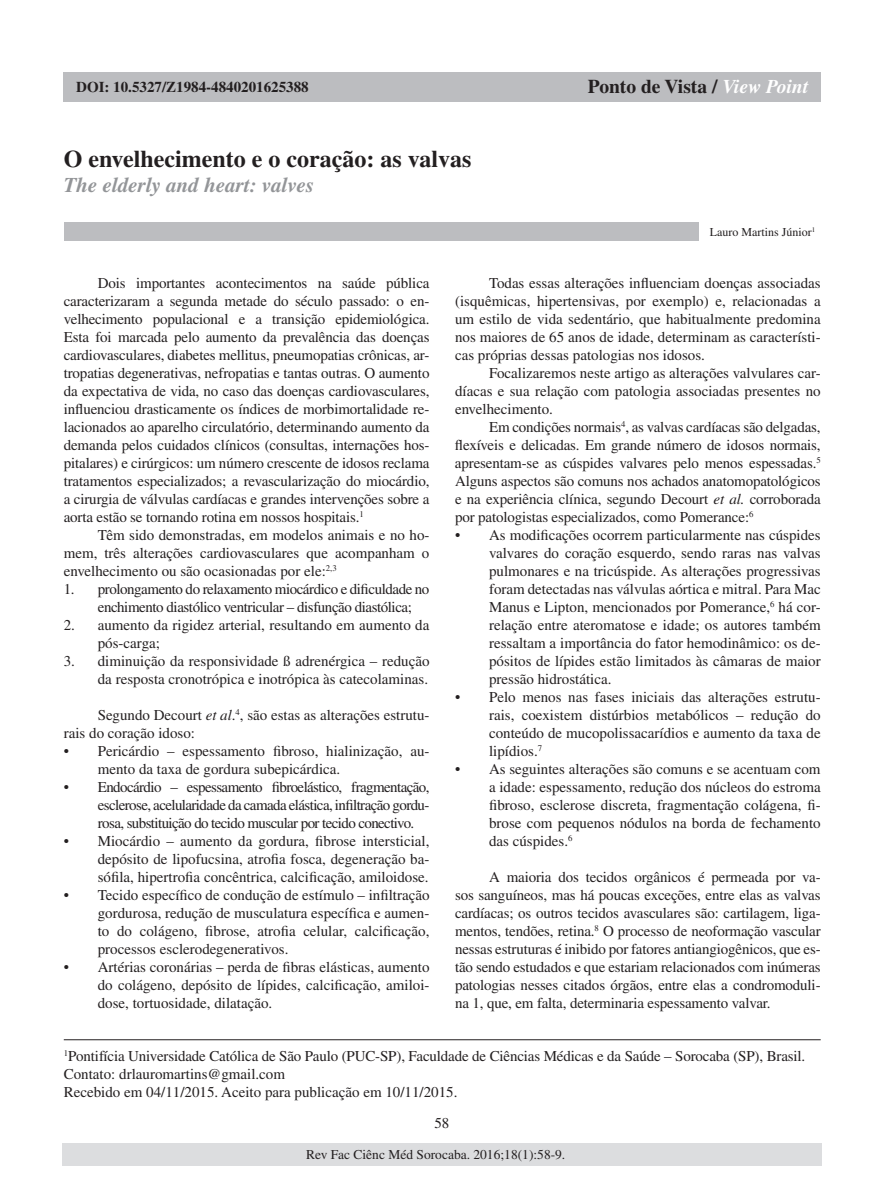
<style>
.page{position:relative;width:893px;height:1191px;background:#fff}
.page>*{position:absolute;margin:0;border:0;box-sizing:border-box;transform-origin:0 0}
.t1{font:700 24px "Times LT Std";color:#231f20}
.t2{font:italic 700 21px "Times LT Std";color:#939598}
.t3{font:700 19.5px "Times LT Std";color:#231f20}
.t4{font:15px/18px "Times LT Std";color:#231f20;text-align:justify}
.t5{font:15px/18px "Times LT Std";letter-spacing:-.03em;color:#231f20}
.t6{font:700 15px "Times LT Std";color:#231f20}
.t7{font:13.5px "Times LT Std";color:#231f20}
.t8{font:12px "Times LT Std";color:#231f20}
.s1{font-style:italic;color:#fff}
.s2{font-style:italic}
</style>
<div class="page">
<div style="left:62px;top:1143px;width:760px;height:23px;background:#dcdddf"></div>
<div style="left:64px;top:72px;width:757px;height:30px;background:#bcbdc0"></div>
<div style="left:64px;top:222px;width:634px;height:19px;background:#bcbdc0"></div>
<hr style="left:64px;top:1039px;width:757px;height:1px;background:#231f20">
<p class="t6" style="left:76px;top:78px;width:234px">DOI: 10.5327/Z1984-4840201625388</p>
<h3 class="t3" style="left:588px;top:75px;width:222px">Ponto de Vista / <span class="s1">View Point</span></h3>
<h1 class="t1" style="left:64px;top:144px;width:409px">O envelhecimento e o coração: as valvas</h1>
<h2 class="t2" style="left:64px;top:172px;width:252px">The elderly and heart: valves</h2>
<p class="t8" style="left:710px;top:225px;width:107px">Lauro Martins Júnior<sup>1</sup></p>
<p class="t4" style="left:64px;top:274px;width:367px;text-indent:34px">Dois importantes acontecimentos na saúde pública caracterizaram a segunda metade do século passado: o en&shy;velhecimento populacional e a transição epidemiológica.<br>Esta foi marcada pelo aumento da prevalência das doenças cardiovasculares, diabetes mellitus, pneumopatias crônicas, ar&shy;tropatias degenerativas, nefropatias e tantas outras. O aumento da expectativa de vida, no caso das doenças cardiovasculares, influenciou drasticamente os índices de morbimortalidade re&shy;lacionados ao aparelho circulatório, determinando aumento da demanda pelos cuidados clínicos (consultas, internações hos&shy;pitalares) e cirúrgicos: um número crescente de idosos reclama tratamentos especializados; a revascularização do miocárdio, a cirurgia de válvulas cardíacas e grandes intervenções sobre a aorta estão se tornando rotina em nossos hospitais.<sup>1</sup></p>
<p class="t4" style="left:64px;top:526px;width:367px;text-indent:34px">Têm sido demonstradas, em modelos animais e no ho&shy;mem, três alterações cardiovasculares que acompanham o envelhecimento ou são ocasionadas por ele:<sup>2,3</sup></p>
<p class="t5" style="left:98px;top:580px;width:333px;text-indent:-34px">1. prolongamento do relaxamento miocárdico e dificuldade no enchimento diastólico ventricular – disfunção diastólica;</p>
<p class="t4" style="left:98px;top:616px;width:333px;text-indent:-34px">2. aumento da rigidez arterial, resultando em aumento da pós-carga;</p>
<p class="t4" style="left:64px;top:652px;width:367px;text-align:right">3. diminuição da responsividade ß adrenérgica – redução da resposta cronotrópica e inotrópica às catecolaminas.</p>
<p class="t4" style="left:64px;top:706px;width:367px;text-indent:34px">Segundo Decourt <span class="s2">et al</span>.<sup>4</sup>, são estas as alterações estrutu&shy;rais do coração idoso:</p>
<p class="t4" style="left:98px;top:742px;width:333px;text-indent:-34px">• Pericárdio – espessamento fibroso, hialinização, au&shy;mento da taxa de gordura subepicárdica.</p>
<p class="t4" style="left:98px;top:778px;width:333px;text-indent:-34px">• Endocárdio – espessamento fibroelástico, fragmentação, esclerose, acelularidade da camada elástica, infiltração gordu&shy;rosa, substituição do tecido muscular por tecido conectivo.</p>
<p class="t4" style="left:98px;top:832px;width:333px;text-indent:-34px">• Miocárdio – aumento da gordura, fibrose intersticial, depósito de lipofucsina, atrofia fosca, degeneração ba&shy;sófila, hipertrofia concêntrica, calcificação, amiloidose.</p>
<p class="t4" style="left:98px;top:886px;width:333px;text-indent:-34px">• Tecido específico de condução de estímulo – infiltração gordurosa, redução de musculatura específica e aumen&shy;to do colágeno, fibrose, atrofia celular, calcificação, processos esclerodegenerativos.</p>
<p class="t4" style="left:98px;top:958px;width:333px;text-indent:-34px">• Artérias coronárias – perda de fibras elásticas, aumento do colágeno, depósito de lípides, calcificação, amiloi&shy;dose, tortuosidade, dilatação.</p>
<p class="t4" style="left:455px;top:274px;width:367px;text-indent:34px">Todas essas alterações influenciam doenças associadas (isquêmicas, hipertensivas, por exemplo) e, relacionadas a um estilo de vida sedentário, que habitualmente predomina nos maiores de 65 anos de idade, determinam as característi&shy;cas próprias dessas patologias nos idosos.</p>
<p class="t4" style="left:455px;top:364px;width:367px;text-indent:34px">Focalizaremos neste artigo as alterações valvulares car&shy;díacas e sua relação com patologia associadas presentes no envelhecimento.</p>
<p class="t4" style="left:455px;top:418px;width:367px;text-indent:34px">Em condições normais<sup>4</sup>, as valvas cardíacas são delgadas, flexíveis e delicadas. Em grande número de idosos normais, apresentam-se as cúspides valvares pelo menos espessadas.<sup>5<br></sup>Alguns aspectos são comuns nos achados anatomopatológicos e na experiência clínica, segundo Decourt <span class="s2">et al.</span> corroborada por patologistas especializados, como Pomerance:<sup>6</sup></p>
<p class="t4" style="left:489px;top:526px;width:333px;text-indent:-34px">• As modificações ocorrem particularmente nas cúspides valvares do coração esquerdo, sendo raras nas valvas pulmonares e na tricúspide. As alterações progressivas foram detectadas nas válvulas aórtica e mitral. Para Mac Manus e Lipton, mencionados por Pomerance,<sup>6</sup> há cor&shy;relação entre ateromatose e idade; os autores também ressaltam a importância do fator hemodinâmico: os de&shy;pósitos de lípides estão limitados às câmaras de maior pressão hidrostática.</p>
<p class="t4" style="left:489px;top:688px;width:333px;text-indent:-34px">• Pelo menos nas fases iniciais das alterações estrutu&shy;rais, coexistem distúrbios metabólicos – redução do conteúdo de mucopolissacarídios e aumento da taxa de lipídios.<sup>7</sup></p>
<p class="t4" style="left:489px;top:760px;width:333px;text-indent:-34px">• As seguintes alterações são comuns e se acentuam com a idade: espessamento, redução dos núcleos do estroma fibroso, esclerose discreta, fragmentação colágena, fi&shy;brose com pequenos nódulos na borda de fechamento das cúspides.<sup>6</sup></p>
<p class="t4" style="left:455px;top:868px;width:367px;text-indent:34px">A maioria dos tecidos orgânicos é permeada por va&shy;sos sanguíneos, mas há poucas exceções, entre elas as valvas cardíacas; os outros tecidos avasculares são: cartilagem, liga&shy;mentos, tendões, retina.<sup>8</sup> O processo de neoformação vascular nessas estruturas é inibido por fatores antiangiogênicos, que es&shy;tão sendo estudados e que estariam relacionados com inúmeras patologias nesses citados órgãos, entre elas a condromoduli&shy;na 1, que, em falta, determinaria espessamento valvar.</p>
<p class="t4" style="left:64px;top:1047px;width:743px;text-align:left"><sup>1</sup>Pontifícia Universidade Católica de São Paulo (PUC-SP), Faculdade de Ciências Médicas e da Saúde – Sorocaba (SP), Brasil.<br>Contato: drlauromartins@gmail.com<br>Recebido em 04/11/2015. Aceito para publicação em 10/11/2015.</p>
<p class="t4" style="left:434px;top:1114px;width:16px">58</p>
<p class="t7" style="left:306px;top:1147px;width:261px">Rev Fac Ciênc Méd Sorocaba. 2016;18(1):58-9.</p>
</div>
